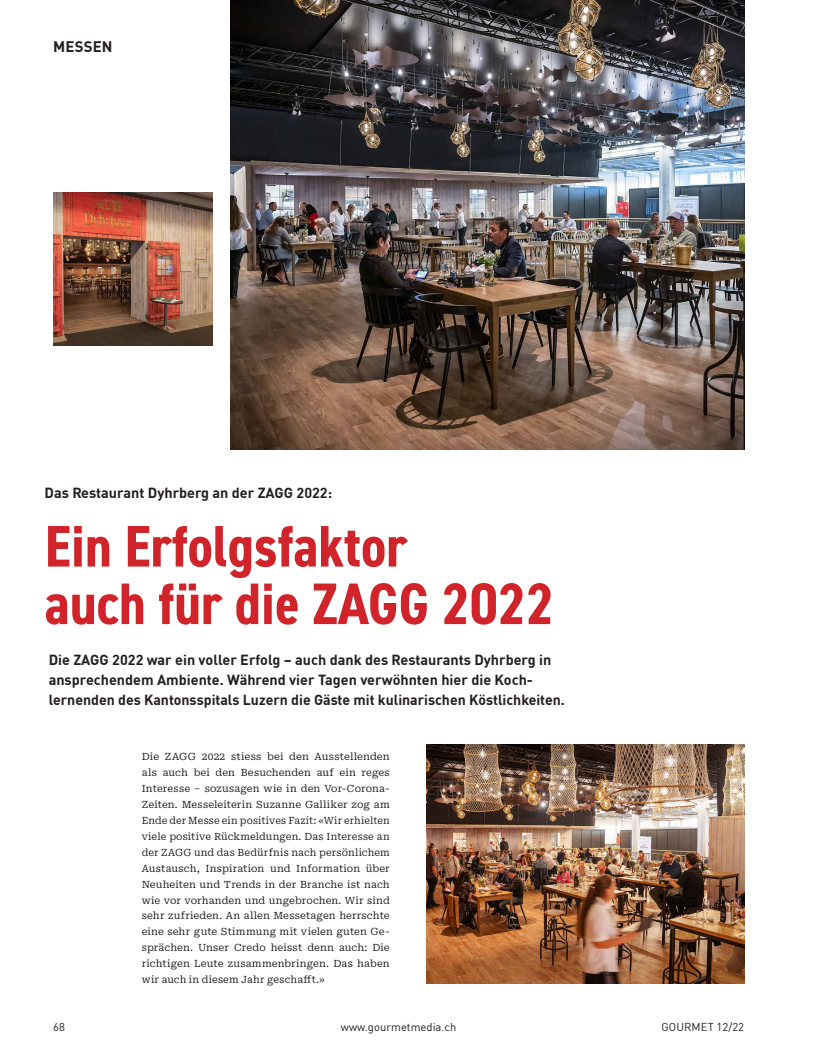
<style>
.page{position:relative;width:815px;height:1063px;background:#fff}
.page>*{position:absolute;margin:0;border:0;box-sizing:border-box;transform-origin:0 0}
.t1{font:700 condensed 58.75px/57.5px "DIN2014";color:#d1232a}
.t2{font:700 15px "DINOT";letter-spacing:.01em;color:#231f20}
.t3{font:700 14.38px/20px "DINOT";color:#231f20}
.t4{font:11.25px "DINOT";color:#231f20}
.t5{font:10px/16px "Roboto Serif";letter-spacing:.015em;color:#231f20;text-align:justify}
</style>
<div class="page">
<img style="left:230px;top:0;width:514px;height:449px">
<img style="left:53px;top:193px;width:160px;height:152px">
<img style="left:427px;top:744px;width:317px;height:239px">
<h2 class="t2" style="left:53px;top:35px;width:61px">MESSEN</h2>
<h3 class="t3" style="left:45px;top:482px;width:289px">Das Restaurant Dyhrberg an der ZAGG 2022:</h3>
<h1 class="t1" style="left:45px;top:517px;width:511px">Ein Erfolgsfaktor<br>auch für die ZAGG 2022</h1>
<h3 class="t3" style="left:49px;top:648px;width:518px">Die ZAGG 2022 war ein voller Erfolg – auch dank des Restaurants Dyhrberg in ansprechendem Ambiente. Während vier Tagen verwöhnten hier die Koch&shy;lernenden des Kantonsspitals Luzern die Gäste mit kulinarischen Köstlichkeiten.</h3>
<p class="t5" style="left:142px;top:748px;width:250px">Die ZAGG 2022 stiess bei den Ausstellenden als auch bei den Besuchenden auf ein reges Interesse – sozusagen wie in den Vor-Corona-Zeiten. Messeleiterin Suzanne Galliker zog am Ende der Messe ein positives Fazit: «Wir erhielten viele positive Rückmeldungen. Das Interesse an der ZAGG und das Bedürfnis nach persönlichem Austausch, Inspiration und Information über Neuheiten und Trends in der Branche ist nach wie vor vorhanden und ungebrochen. Wir sind sehr zufrieden. An allen Messetagen herrschte eine sehr gute Stimmung mit vielen guten Ge&shy;sprächen. Unser Credo heisst denn auch: Die richtigen Leute zusammenbringen. Das haben wir auch in diesem Jahr geschafft.»</p>
<p class="t4" style="left:53px;top:1018px;width:13px">68</p>
<p class="t4" style="left:341px;top:1018px;width:117px">www.gourmetmedia.ch</p>
<p class="t4" style="left:662px;top:1018px;width:84px">GOURMET 12/22</p>
</div>
